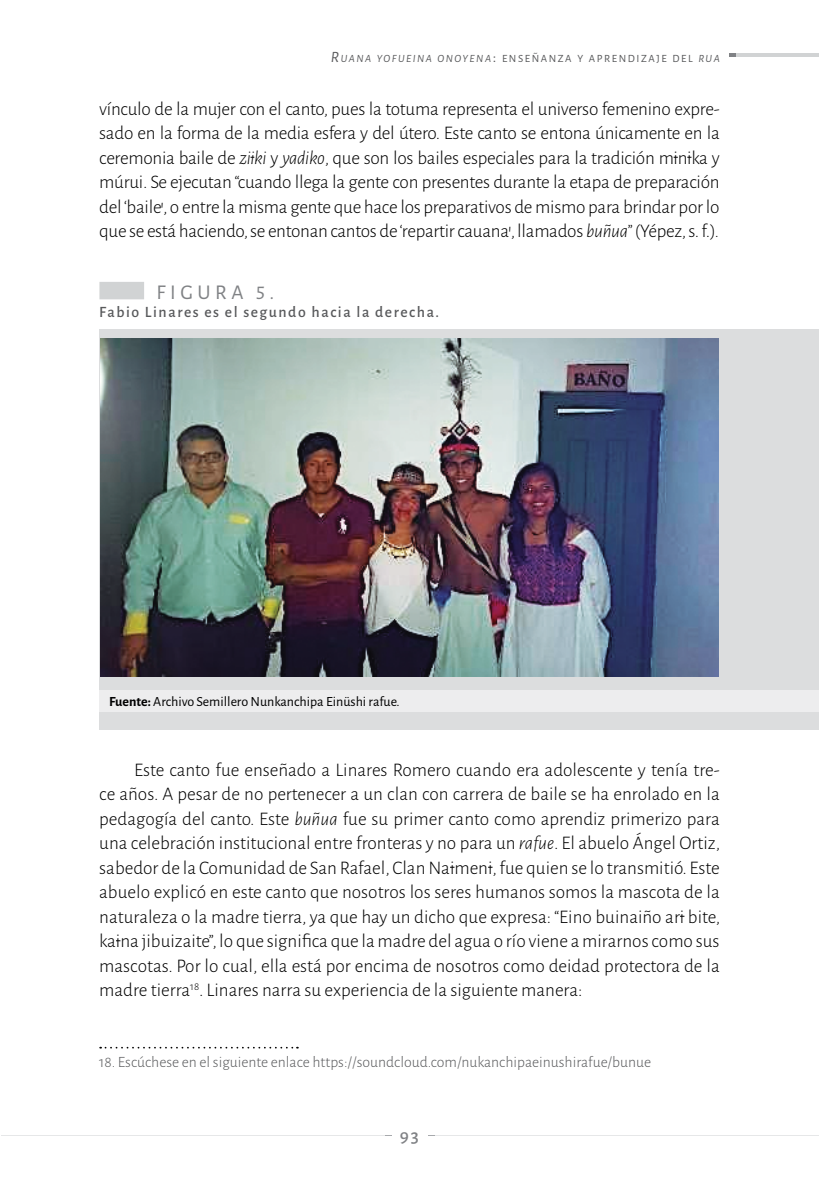
<style>
.page{position:relative;width:819px;height:1191px;background:#fff}
.page>*{position:absolute;margin:0;border:0;box-sizing:border-box;transform-origin:0 0}
.Gráfica_No{font:21px "Alegreya Sans";letter-spacing:.215em;color:#808285}
.Cuerpo_de_texto{font:300 19.25px/24.5px "Alegreya Sans";letter-spacing:-.015em;color:#000;text-align:justify}
.t1{font:500 19.25px "Alegreya Sans";color:#808285}
.Pie_de_nota{font:300 15.75px "Alegreya Sans";color:#58595b}
.Titulo{font:500 15.75px "Alegreya Sans";letter-spacing:.1em;color:#58595b}
.Fuente{font:14px "Alegreya Sans";color:#000}
.t2{font:11.03px "Alegreya Sans";letter-spacing:.145em;color:#58595b}
.s1{font-style:italic;font-size:15.75px}
.s2{font-style:italic}
.s3{font-size:15.75px}
.s4{font-weight:700}
</style>
<div class="page">
<div style="left:99px;top:329px;width:720px;height:400px;background:#dcddde"></div>
<div style="left:99px;top:282px;width:45px;height:17px;background:#d1d3d4"></div>
<img style="left:101px;top:338px;width:617px;height:338px">
<svg style="left:100px;top:1046px;width:198px;height:2px"></svg>
<div style="left:99px;top:690px;width:720px;height:21px;background:#ededee"></div>
<hr style="left:729px;top:54px;width:90px;height:3px;background:#d1d3d4">
<svg style="left:729px;top:54px;width:6px;height:3px"></svg>
<hr style="left:428px;top:1135px;width:391px;height:1px;background:#e6e7e8">
<hr style="left:1px;top:1135px;width:390px;height:1px;background:#e6e7e8">
<p class="t2" style="left:331px;top:51px;width:390px"><span class="s1">R</span><span class="s2">UANA YOFUEINA ONOYENA</span><span class="s3">:</span> ENSEÑANZA Y APRENDIZAJE DEL <span class="s2">RUA</span></p>
<p class="Cuerpo_de_texto" style="left:99px;top:96px;width:622px">vínculo de la mujer con el canto, pues la totuma representa el universo femenino expre&shy;sado en la forma de la media esfera y del útero. Este canto se entona únicamente en la ceremonia baile de <span class="s2">ziiki</span> y <span class="s2">yadiko</span>, que son los bailes especiales para la tradición minika y múrui. Se ejecutan “cuando llega la gente con presentes durante la etapa de preparación del ‘baile’, o entre la misma gente que hace los preparativos de mismo para brindar por lo que se está haciendo, se entonan cantos de ‘repartir cauana’, llamados <span class="s2">buñua</span>”(Yépez, s. f.)<span class="s2">.</span></p>
<p class="Gráfica_No" style="left:157px;top:278px;width:119px">FIGURA 5.</p>
<p class="Titulo" style="left:99px;top:301px;width:341px">Fabio Linares es el segundo hacia la derecha.</p>
<p class="Fuente" style="left:109px;top:692px;width:292px"><span class="s4">Fuente:</span> Archivo Semillero Nunkanchipa Einüshi rafue.</p>
<p class="Cuerpo_de_texto" style="left:99px;top:756px;width:622px;text-indent:35px">Este canto fue enseñado a Linares Romero cuando era adolescente y tenía tre&shy;ce años. A pesar de no pertenecer a un clan con carrera de baile se ha enrolado en la pedagogía del canto. Este <span class="s2">buñua</span> fue su primer canto como aprendiz primerizo para una celebración institucional entre fronteras y no para un <span class="s2">rafue</span>. El abuelo Ángel Ortiz, sabedor de la Comunidad de San Rafael, Clan Naimeni, fue quien se lo transmitió. Este abuelo explicó en este canto que nosotros los seres humanos somos la mascota de la naturaleza o la madre tierra, ya que hay un dicho que expresa: “Eino buinaiño ari bite, kaina jibuizaite”, lo que significa que la madre del agua o río viene a mirarnos como sus mascotas. Por lo cual, ella está por encima de nosotros como deidad protectora de la madre tierra<sup>18</sup>. Linares narra su experiencia de la siguiente manera:</p>
<p class="Pie_de_nota" style="left:99px;top:1051px;width:553px">18. Escúchese en el siguiente enlace https://soundcloud.com/nukanchipaeinushirafue/bunue</p>
<p class="t1" style="left:400px;top:1122px;width:21px">93</p>
</div>
